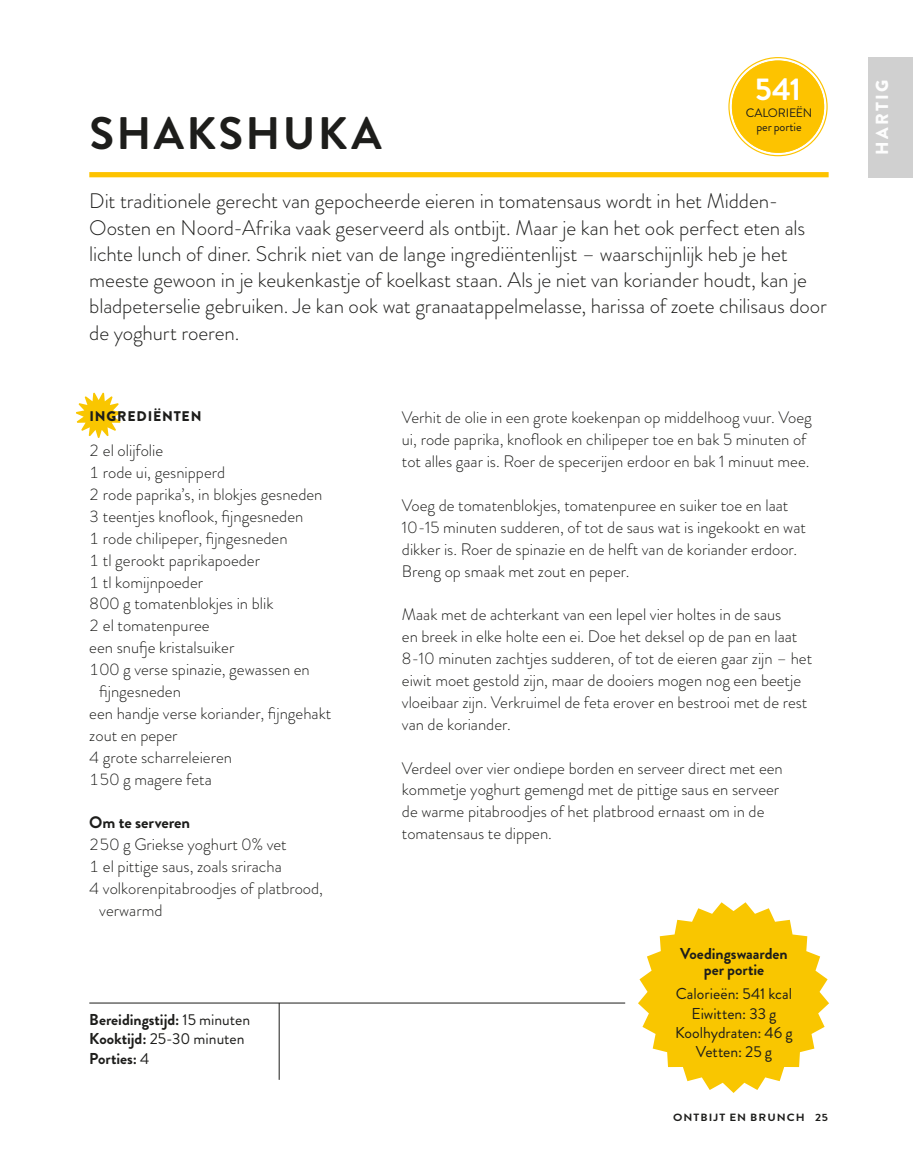
<style>
.page{position:relative;width:913px;height:1161px;background:#fff}
.page>*{position:absolute;margin:0;border:0;box-sizing:border-box;transform-origin:0 0}
.t1{font:700 45.5px "Brandon Grotesque";letter-spacing:.05em;color:#1d1d1b}
.t2{font:700 31.5px "Brandon Grotesque";color:#fff}
.t3{font:300 21px/26.2px "Brandon Grotesque";letter-spacing:-.005em;color:#1d1d1b}
.t4{font:900 17.5px "Brandon Grotesque";letter-spacing:.13em;color:#fdfdfd}
.t5{font:300 16.62px/21.9px "Brandon Grotesque";color:#1d1d1b}
.t6{font:700 16.62px "Brandon Grotesque";letter-spacing:-.005em;color:#1d1d1b}
.t7{font:700 15.75px/19.2px "Brandon Grotesque";letter-spacing:-.005em;color:#1d1d1b}
.t8{font:15.75px/19.2px "Brandon Grotesque";color:#1d1d1b;text-align:center}
.t9{font:900 14px "Brandon Grotesque";letter-spacing:.06em;color:#1d1d1b}
.t10{font:12.25px/14px "Brandon Grotesque";letter-spacing:-.01em;color:#1d1d1b;text-align:center}
.t11{font:700 10.5px "Brandon Grotesque";letter-spacing:.09em;color:#1d1d1b;scale:1.11 1}
.s1{font-weight:400}
</style>
<div class="page">
<div style="left:89px;top:172px;width:739px;height:5px;background:#fdc300"></div>
<div style="left:732px;top:61px;width:92px;height:92px;background:#fdc300;border-radius:50%"></div>
<div style="left:732px;top:61px;width:92px;height:92px;border:4px solid #fdc300;border-radius:50%"></div>
<svg style="left:76px;top:393px;width:46px;height:45px"></svg>
<svg style="left:638px;top:902px;width:191px;height:191px"></svg>
<hr style="left:89px;top:1003px;width:536px;height:1px;background:#1d1d1b">
<hr style="left:279px;top:1003px;width:1px;height:77px;background:#1d1d1b">
<div style="left:868px;top:57px;width:45px;height:120px;background:#d0d0d0"></div>
<h1 class="t1" style="left:90px;top:102px;width:294px">SHAKSHUKA</h1>
<h2 class="t2" style="left:755px;top:67px;width:47px">541</h2>
<p class="t10" style="left:746px;top:106px;width:68px">CALORIEËN per portie</p>
<p class="t3" style="left:89px;top:188px;width:739px">Dit traditionele gerecht van gepocheerde eieren in tomatensaus wordt in het Midden-Oosten en Noord-Afrika vaak geserveerd als ontbijt. Maar je kan het ook perfect eten als lichte lunch of diner. Schrik niet van de lange ingrediëntenlijst – waarschijnlijk heb je het meeste gewoon in je keukenkastje of koelkast staan. Als je niet van koriander houdt, kan je bladpeterselie gebruiken. Je kan ook wat granaatappelmelasse, harissa of zoete chilisaus door de yoghurt roeren.</p>
<p class="t9" style="left:89px;top:407px;width:114px">INGREDIËNTEN</p>
<p class="t5" style="left:89px;top:440px;width:75px">2 el olijfolie</p>
<p class="t5" style="left:89px;top:461px;width:137px">1 rode ui, gesnipperd</p>
<p class="t5" style="left:89px;top:483px;width:235px">2 rode paprika’s, in blokjes gesneden</p>
<p class="t5" style="left:89px;top:505px;width:216px">3 teentjes knoflook, fijngesneden</p>
<p class="t5" style="left:89px;top:527px;width:200px">1 rode chilipeper, fijngesneden</p>
<p class="t5" style="left:89px;top:549px;width:172px">1 tl gerookt paprikapoeder</p>
<p class="t5" style="left:89px;top:571px;width:115px">1 tl komijnpoeder</p>
<p class="t5" style="left:89px;top:593px;width:186px">800 g tomatenblokjes in blik</p>
<p class="t5" style="left:89px;top:615px;width:122px">2 el tomatenpuree</p>
<p class="t5" style="left:89px;top:637px;width:147px">een snufje kristalsuiker</p>
<p class="t5" style="left:89px;top:658px;width:222px">100 g verse spinazie, gewassen en</p>
<p class="t5" style="left:99px;top:680px;width:83px">fijngesneden</p>
<p class="t5" style="left:89px;top:702px;width:243px">een handje verse koriander, fijngehakt</p>
<p class="t5" style="left:89px;top:724px;width:90px">zout en peper</p>
<p class="t5" style="left:89px;top:746px;width:144px">4 grote scharreleieren</p>
<p class="t5" style="left:89px;top:768px;width:124px">150 g magere feta</p>
<p class="t6" style="left:89px;top:811px;width:102px">Om te serveren</p>
<p class="t5" style="left:89px;top:833px;width:199px">250 g Griekse yoghurt 0% vet</p>
<p class="t5" style="left:89px;top:855px;width:194px">1 el pittige saus, zoals sriracha</p>
<p class="t5" style="left:89px;top:877px;width:235px">4 volkorenpitabroodjes of platbrood,</p>
<p class="t5" style="left:99px;top:899px;width:65px">verwarmd</p>
<p class="t7" style="left:89px;top:1010px;width:162px">Bereidingstijd: <span class="s1">15 minuten<br></span>Kooktijd: <span class="s1">25-30 minuten<br></span>Porties: <span class="s1">4</span></p>
<p class="t5" style="left:402px;top:407px;width:411px">Verhit de olie in een grote koekenpan op middelhoog vuur. Voeg ui, rode paprika, knoflook en chilipeper toe en bak 5 minuten of tot alles gaar is. Roer de specerijen erdoor en bak 1 minuut mee.</p>
<p class="t5" style="left:402px;top:494px;width:405px">Voeg de tomatenblokjes, tomatenpuree en suiker toe en laat 10-15 minuten sudderen, of tot de saus wat is ingekookt en wat dikker is. Roer de spinazie en de helft van de koriander erdoor.<br>Breng op smaak met zout en peper.</p>
<p class="t5" style="left:402px;top:604px;width:412px">Maak met de achterkant van een lepel vier holtes in de saus<br>en breek in elke holte een ei. Doe het deksel op de pan en laat 8-10 minuten zachtjes sudderen, of tot de eieren gaar zijn – het eiwit moet gestold zijn, maar de dooiers mogen nog een beetje vloeibaar zijn. Verkruimel de feta erover en bestrooi met de rest van de koriander.</p>
<p class="t5" style="left:402px;top:757px;width:382px">Verdeel over vier ondiepe borden en serveer direct met een kommetje yoghurt gemengd met de pittige saus en serveer de warme pitabroodjes of het platbrood ernaast om in de tomatensaus te dippen.</p>
<p class="t7" style="left:680px;top:946px;width:109px;line-height:15.8px;text-align:center">Voedingswaarden per portie</p>
<p class="t8" style="left:675px;top:984px;width:119px">Calorieën: 541 kcal<br>Eiwitten: 33 g<br>Koolhydraten: 46 g<br>Vetten: 25 g</p>
<p class="t11" style="left:673px;top:1109px;width:21px">Ontbijt</p>
<p class="t11" style="left:729px;top:1109px;width:22px">en bru</p>
<p class="t11" style="left:777px;top:1109px;width:14px">nch</p>
<p class="t11" style="left:815px;top:1109px;width:13px">25</p>
<p class="t4" style="left:869px;top:155px;width:77px;rotate:-90deg">HARTIG</p>
</div>
